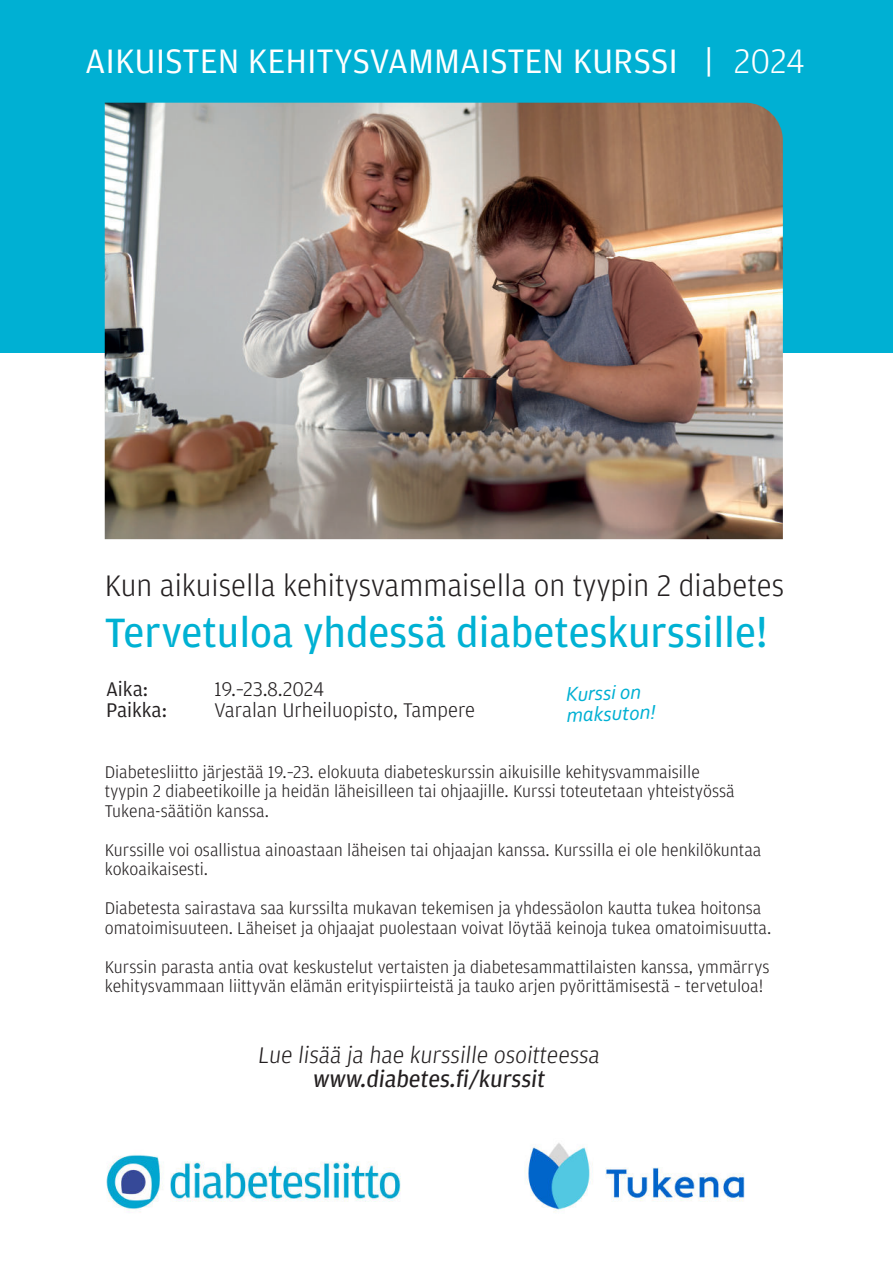
<style>
.page{position:relative;width:893px;height:1263px;background:#fff}
.page>*{position:absolute;margin:0;border:0;box-sizing:border-box;transform-origin:0 0}
.t1{font:43.5px "Amplitude";color:#00b1d3}
.t2{font:36px "Amplitude";color:#fff}
.t3{font:300 31.5px "Amplitude";color:#231f20}
.t4{font:300 24px "Amplitude";color:#231f20}
.t5{font:24px "Amplitude";color:#231f20}
.t6{font:300 21px "Amplitude";color:#231f20}
.t7{font:italic 21px/21px "Corbel";color:#00b0d3}
.t8{font:21px "Amplitude";color:#231f20}
.t9{font:300 18px/19.5px "Amplitude";color:#231f20}
.s1{font-weight:300}
</style>
<div class="page">
<img style="left:106px;top:1154px;width:295px;height:58px">
<div style="left:0;top:0;width:893px;height:353px;background:#00b0d3"></div>
<img style="left:105px;top:103px;width:678px;height:436px">
<img style="left:524px;top:1143px;width:221px;height:69px">
<h2 class="t2" style="left:85px;top:47px;width:722px">AIKUISTEN KEHITYSVAMMAISTEN KURSSI | <span class="s1">2024</span></h2>
<h3 class="t3" style="left:105px;top:573px;width:681px">Kun aikuisella kehitysvammaisella on tyypin 2 diabetes</h3>
<h1 class="t1" style="left:105px;top:615px;width:664px">Tervetuloa yhdessä diabeteskurssille!</h1>
<p class="t8" style="left:106px;top:681px;width:44px">Aika:</p>
<p class="t6" style="left:214px;top:681px;width:112px">19.–23.8.2024</p>
<p class="t8" style="left:106px;top:702px;width:63px">Paikka:</p>
<p class="t6" style="left:214px;top:702px;width:263px">Varalan Urheiluopisto, Tampere</p>
<p class="t7" style="left:565px;top:683px;width:91px;rotate:-2deg">Kurssi on maksuton!</p>
<p class="t9" style="left:105px;top:763px;width:631px">Diabetesliitto järjestää 19.–23. elokuuta diabeteskurssin aikuisille kehitysvammaisille tyypin 2 diabeetikoille ja heidän läheisilleen tai ohjaajille. Kurssi toteutetaan yhteistyössä<br>Tukena-säätiön kanssa.</p>
<p class="t9" style="left:105px;top:841px;width:658px">Kurssille voi osallistua ainoastaan läheisen tai ohjaajan kanssa. Kurssilla ei ole henkilökuntaa kokoaikaisesti.</p>
<p class="t9" style="left:105px;top:900px;width:668px">Diabetesta sairastava saa kurssilta mukavan tekemisen ja yhdessäolon kautta tukea hoitonsa omatoimisuuteen. Läheiset ja ohjaajat puolestaan voivat löytää keinoja tukea omatoimisuutta.</p>
<p class="t9" style="left:105px;top:958px;width:666px">Kurssin parasta antia ovat keskustelut vertaisten ja diabetesammattilaisten kanssa, ymmärrys kehitysvammaan liittyvän elämän erityispiirteistä ja tauko arjen pyörittämisestä – tervetuloa!</p>
<h3 class="t4" style="left:258px;top:1046px;width:346px">Lue lisää ja hae kurssille osoitteessa</h3>
<h3 class="t5" style="left:312px;top:1069px;width:236px">www.diabetes.fi/kurssit</h3>
</div>
